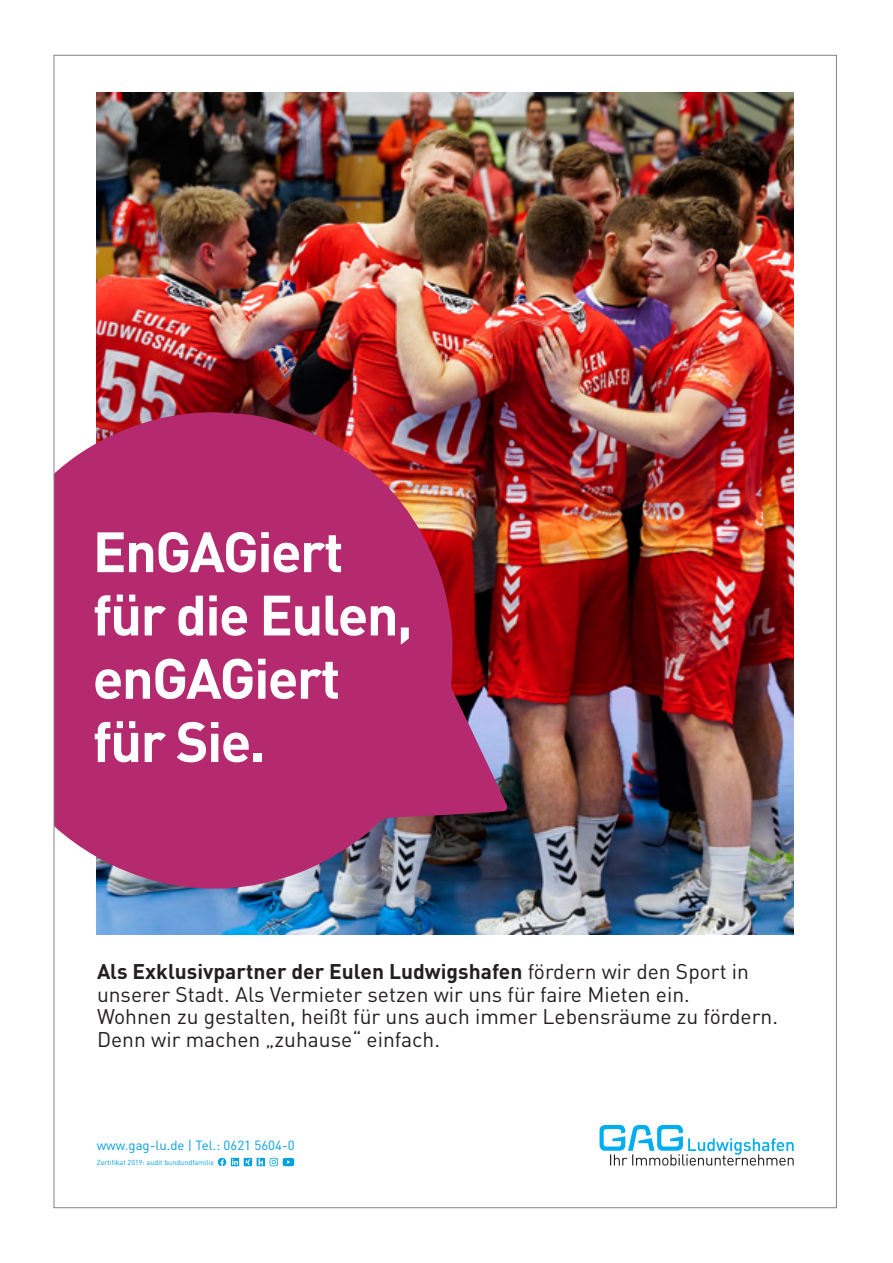
<style>
.page{position:relative;width:893px;height:1263px;background:#fff}
.page>*{position:absolute;margin:0;border:0;box-sizing:border-box;transform-origin:0 0}
.t1{font:700 55.95px/63.3px "DINOT";letter-spacing:-.03em;color:#fff}
.t2{font:21px/22.5px "DINOT";color:#231f20}
.t3{font:13.2px "DINOT";color:#009fe3}
.t4{font:7.2px "DINOT";color:#009fe3}
.s1{font-weight:700}
</style>
<div class="page">
<img style="left:97px;top:92px;width:697px;height:842px">
<img style="left:56px;top:412px;width:452px;height:478px">
<svg style="left:599px;top:1125px;width:195px;height:40px"></svg>
<svg style="left:218px;top:1158px;width:76px;height:8px"></svg>
<h1 class="t1" style="left:93px;top:515px;width:321px">EnGAGiert für die Eulen, enGAGiert für Sie.</h1>
<p class="t2" style="left:97px;top:959px;width:683px"><span class="s1">Als Exklusivpartner der Eulen Ludwigshafen</span> fördern wir den Sport in unserer Stadt. Als Vermieter setzen wir uns für faire Mieten ein.<br>Wohnen zu gestalten, heißt für uns auch immer Lebensräume zu fördern.<br>Denn wir machen „zuhause“ einfach.</p>
<p class="t3" style="left:97px;top:1135px;width:199px">www.gag-lu.de | Tel.: 0621 5604-0</p>
<p class="t4" style="left:97px;top:1157px;width:119px">Zertifikat 2019: audit bundundfamilie</p>
</div>
